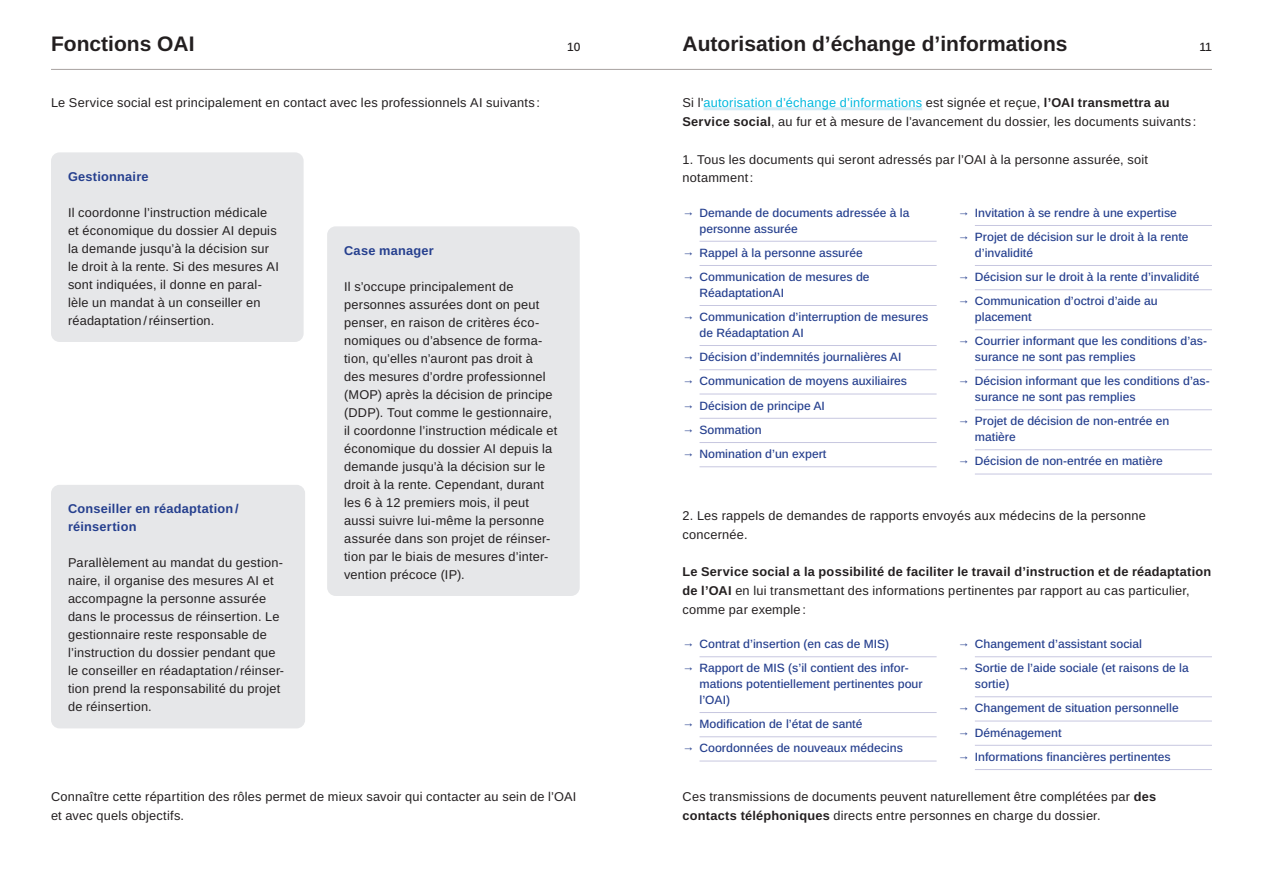
<style>
.page{position:relative;width:1263px;height:893px;background:#fff}
.page>*{position:absolute;margin:0;border:0;box-sizing:border-box;transform-origin:0 0}
.t1{font:21px "Arimo";color:#231f20}
.t2{font:12.75px/18px "Arimo";letter-spacing:.02em;color:#231f20}
.t3{font:12.75px/18px "Arimo";letter-spacing:.015em;color:#253f8e}
.t4{font:500 12px/15.8px "Arimo";color:#253f8e}
.t5{font:500 12px "Arimo";color:#231f20}
.s1{color:#00b8de}
</style>
<div class="page">
<hr style="left:51px;top:69px;width:1161px;height:1px;background:#a7a2a0">
<hr style="left:703px;top:107px;width:219px;height:3px;background:#d1edf7">
<hr style="left:699px;top:241px;width:237px;height:1px;background:#c7c7e0">
<hr style="left:699px;top:265px;width:237px;height:1px;background:#c7c7e0">
<hr style="left:699px;top:305px;width:237px;height:1px;background:#c7c7e0">
<hr style="left:699px;top:345px;width:237px;height:1px;background:#c7c7e0">
<hr style="left:699px;top:369px;width:237px;height:1px;background:#c7c7e0">
<hr style="left:699px;top:394px;width:237px;height:1px;background:#c7c7e0">
<hr style="left:699px;top:418px;width:237px;height:1px;background:#c7c7e0">
<hr style="left:699px;top:442px;width:237px;height:1px;background:#c7c7e0">
<hr style="left:699px;top:466px;width:237px;height:1px;background:#c7c7e0">
<hr style="left:975px;top:225px;width:237px;height:1px;background:#c7c7e0">
<hr style="left:975px;top:265px;width:237px;height:1px;background:#c7c7e0">
<hr style="left:975px;top:289px;width:237px;height:1px;background:#c7c7e0">
<hr style="left:975px;top:329px;width:237px;height:1px;background:#c7c7e0">
<hr style="left:975px;top:369px;width:237px;height:1px;background:#c7c7e0">
<hr style="left:975px;top:409px;width:237px;height:1px;background:#c7c7e0">
<hr style="left:975px;top:449px;width:237px;height:1px;background:#c7c7e0">
<hr style="left:975px;top:474px;width:237px;height:1px;background:#c7c7e0">
<hr style="left:699px;top:656px;width:237px;height:1px;background:#c7c7e0">
<hr style="left:699px;top:712px;width:237px;height:1px;background:#c7c7e0">
<hr style="left:699px;top:736px;width:237px;height:1px;background:#c7c7e0">
<hr style="left:699px;top:761px;width:237px;height:1px;background:#c7c7e0">
<hr style="left:975px;top:656px;width:237px;height:1px;background:#c7c7e0">
<hr style="left:975px;top:696px;width:237px;height:1px;background:#c7c7e0">
<hr style="left:975px;top:721px;width:237px;height:1px;background:#c7c7e0">
<hr style="left:975px;top:745px;width:237px;height:1px;background:#c7c7e0">
<hr style="left:975px;top:769px;width:237px;height:1px;background:#c7c7e0">
<div style="left:51px;top:152px;width:253px;height:190px;background:#e6e7e9;border-radius:9px"></div>
<div style="left:51px;top:485px;width:254px;height:243px;background:#e6e7e9;border-radius:9px"></div>
<div style="left:327px;top:226px;width:253px;height:370px;background:#e6e7e9;border-radius:9px"></div>
<h1 class="t1" style="left:51px;top:29px;width:145px">Fonctions OAI</h1>
<p class="t5" style="left:567px;top:39px;width:15px">10</p>
<h1 class="t1" style="left:682px;top:29px;width:387px">Autorisation d’échange d’informations</h1>
<p class="t5" style="left:1199px;top:39px;width:14px">11</p>
<p class="t2" style="left:51px;top:94px;width:491px">Le Service social est principalement en contact avec les professionnels AI suivants :</p>
<p class="t3" style="left:68px;top:168px;width:82px">Gestionnaire</p>
<p class="t2" style="left:68px;top:204px;width:212px">Il coordonne l’instruction médicale et économique du dossier AI depuis la demande jusqu’à la décision sur le droit à la rente. Si des mesures AI sont indiquées, il donne en paral&shy;lèle un mandat à un conseiller en réadaptation/réinsertion.</p>
<p class="t3" style="left:68px;top:500px;width:172px">Conseiller en réadaptation/ réinsertion</p>
<p class="t2" style="left:68px;top:554px;width:218px">Parallèlement au mandat du gestion&shy;naire, il organise des mesures AI et accompagne la personne assurée dans le processus de réinsertion. Le gestionnaire reste responsable de l’instruction du dossier pendant que le conseiller en réadaptation/réinser&shy;tion prend la responsabilité du projet de réinsertion.</p>
<p class="t3" style="left:344px;top:242px;width:91px">Case manager</p>
<p class="t2" style="left:344px;top:278px;width:215px">Il s’occupe principalement de personnes assurées dont on peut penser, en raison de critères éco&shy;nomiques ou d’absence de forma&shy;tion, qu’elles n’auront pas droit à<br>des mesures d’ordre professionnel (MOP) après la décision de principe (DDP). Tout comme le gestionnaire, il coordonne l’instruction médicale et économique du dossier AI depuis la demande jusqu’à la décision sur le droit à la rente. Cependant, durant les 6 à 12 premiers mois, il peut aussi suivre lui-même la personne assurée dans son projet de réinser&shy;tion par le biais de mesures d’inter&shy;vention précoce (IP).</p>
<p class="t2" style="left:51px;top:788px;width:527px;line-height:18.8px">Connaître cette répartition des rôles permet de mieux savoir qui contacter au sein de l’OAI et avec quels objectifs.</p>
<p class="t2" style="left:682px;top:94px;width:515px;line-height:18.8px">Si l’<span class="s1">autorisation d’échange d’informations</span> est signée et reçue, l’OAI transmettra au<br>Service social, au fur et à mesure de l’avancement du dossier, les documents suivants :</p>
<p class="t2" style="left:682px;top:150px;width:467px;line-height:18.8px">1. Tous les documents qui seront adressés par l’OAI à la personne assurée, soit notamment:</p>
<p class="t4" style="left:699px;top:205px;width:211px;text-indent:-17px">→ Demande de documents adressée à la personne assurée</p>
<p class="t4" style="left:682px;top:245px;width:182px">→ Rappel à la personne assurée</p>
<p class="t4" style="left:699px;top:269px;width:172px;text-indent:-17px">→ Communication de mesures de<br>RéadaptationAI</p>
<p class="t4" style="left:699px;top:309px;width:230px;text-indent:-17px">→ Communication d’interruption de mesures de Réadaptation AI</p>
<p class="t4" style="left:682px;top:349px;width:220px">→ Décision d’indemnités journalières AI</p>
<p class="t4" style="left:682px;top:373px;width:226px">→ Communication de moyens auxiliaires</p>
<p class="t4" style="left:682px;top:398px;width:144px">→ Décision de principe AI</p>
<p class="t4" style="left:682px;top:422px;width:81px">→ Sommation</p>
<p class="t4" style="left:682px;top:446px;width:145px">→ Nomination d’un expert</p>
<p class="t4" style="left:958px;top:205px;width:221px">→ Invitation à se rendre à une expertise</p>
<p class="t4" style="left:975px;top:229px;width:215px;text-indent:-17px">→ Projet de décision sur le droit à la rente d’invalidité</p>
<p class="t4" style="left:958px;top:269px;width:243px">→ Décision sur le droit à la rente d’invalidité</p>
<p class="t4" style="left:975px;top:293px;width:184px;text-indent:-17px">→ Communication d’octroi d’aide au placement</p>
<p class="t4" style="left:975px;top:333px;width:234px;text-indent:-17px">→ Courrier informant que les conditions d’as&shy;surance ne sont pas remplies</p>
<p class="t4" style="left:975px;top:373px;width:236px;text-indent:-17px">→ Décision informant que les conditions d’as&shy;surance ne sont pas remplies</p>
<p class="t4" style="left:975px;top:413px;width:196px;text-indent:-17px">→ Projet de décision de non-entrée en matière</p>
<p class="t4" style="left:958px;top:453px;width:207px">→ Décision de non-entrée en matière</p>
<p class="t2" style="left:682px;top:506px;width:465px;line-height:18.8px">2. Les rappels de demandes de rapports envoyés aux médecins de la personne concernée.</p>
<p class="t2" style="left:682px;top:562px;width:530px;line-height:18.8px">Le Service social a la possibilité de faciliter le travail d’instruction et de réadaptation de l’OAI en lui transmettant des informations pertinentes par rapport au cas particulier, comme par exemple:</p>
<p class="t4" style="left:682px;top:636px;width:208px">→ Contrat d’insertion (en cas de MIS)</p>
<p class="t4" style="left:699px;top:660px;width:225px;text-indent:-17px">→ Rapport de MIS (s’il contient des infor&shy;mations potentiellement pertinentes pour l’OAI)</p>
<p class="t4" style="left:682px;top:716px;width:181px">→ Modification de l’état de santé</p>
<p class="t4" style="left:682px;top:740px;width:222px">→ Coordonnées de nouveaux médecins</p>
<p class="t4" style="left:958px;top:636px;width:186px">→ Changement d’assistant social</p>
<p class="t4" style="left:975px;top:660px;width:215px;text-indent:-17px">→ Sortie de l’aide sociale (et raisons de la sortie)</p>
<p class="t4" style="left:958px;top:700px;width:222px">→ Changement de situation personnelle</p>
<p class="t4" style="left:958px;top:725px;width:105px">→ Déménagement</p>
<p class="t4" style="left:958px;top:749px;width:214px">→ Informations financières pertinentes</p>
<p class="t2" style="left:682px;top:787px;width:475px;line-height:18.8px">Ces transmissions de documents peuvent naturellement être complétées par des contacts téléphoniques directs entre personnes en charge du dossier.</p>
</div>
